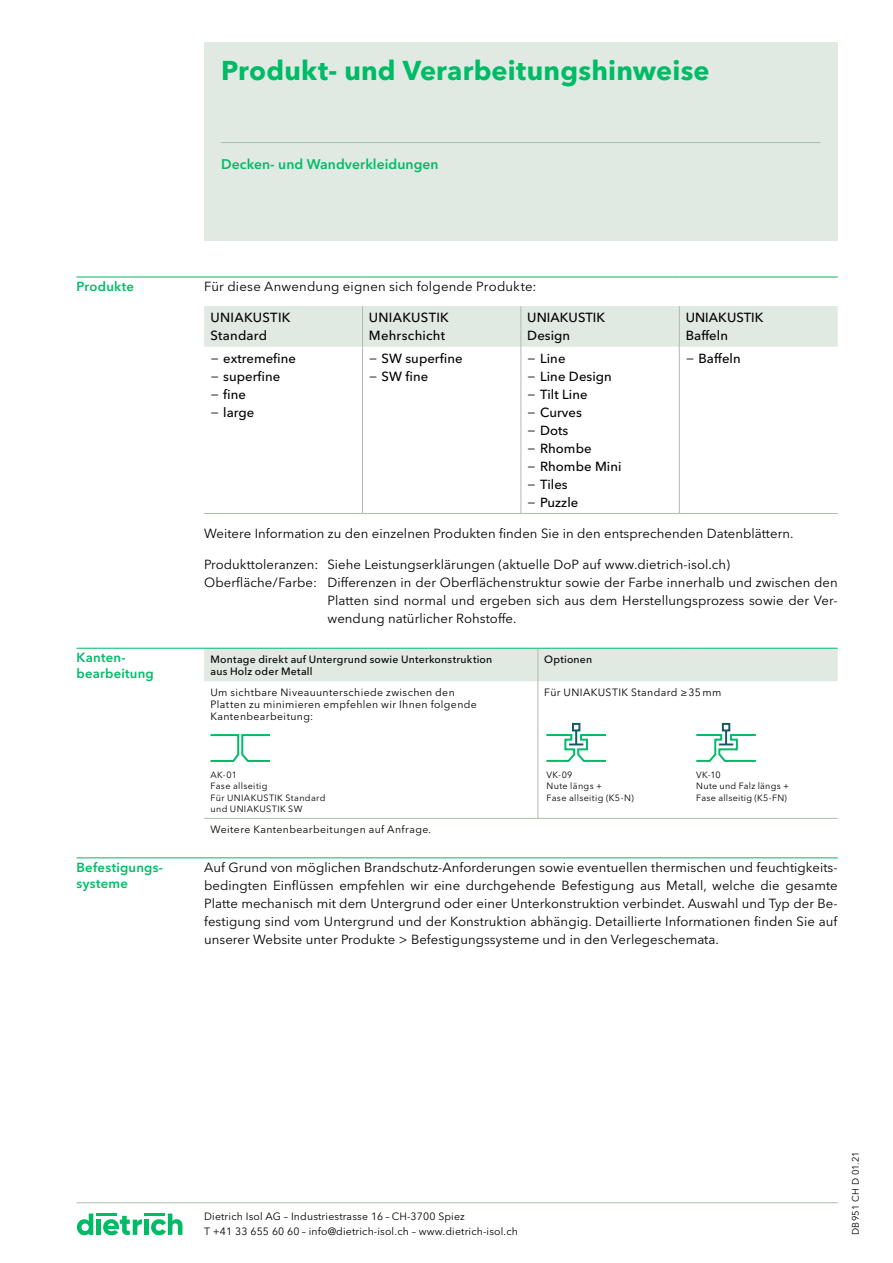
<style>
.page{position:relative;width:893px;height:1263px;background:#fff}
.page>*{position:absolute;margin:0;border:0;box-sizing:border-box;transform-origin:0 0}
.t1{font:700 27px "Avenir Next W1 G";letter-spacing:.005em;color:#0b6}
.t2{font:600 13.8px "Avenir Next W1 G";letter-spacing:.005em;color:#0b6}
.t3{font:13.2px/18px "Avenir Next W1 G";letter-spacing:.005em;color:#000;text-align:justify}
.t4{font:500 13.2px/18px "Avenir Next W1 G";letter-spacing:.005em;color:#000}
.t5{font:600 13.2px/15.8px "Avenir Next W1 G";letter-spacing:.015em;color:#0b6}
.t6{font:10.5px/12.5px "Avenir Next W1 G";letter-spacing:.035em;color:#000}
.t7{font:10.5px/14.4px "Avenir Next W1 G";letter-spacing:.015em;color:#000}
.t8{font:500 10.5px/12.5px "Avenir Next W1 G";letter-spacing:.02em;color:#000}
.t9{font:9.3px "Avenir Next W1 G";letter-spacing:.025em;color:#000}
.t10{font:9px/11.2px "Avenir Next W1 G";letter-spacing:.04em;color:#000}
.s1{font-weight:400}
</style>
<div class="page">
<div style="left:204px;top:43px;width:634px;height:198px;background:#e1e9e3"></div>
<hr style="left:77px;top:1202px;width:761px;height:1px;background:#aabdad">
<svg style="left:77px;top:1213px;width:16px;height:22px"></svg>
<svg style="left:151px;top:1213px;width:31px;height:22px"></svg>
<div style="left:144px;top:1219px;width:5px;height:16px;background:#0b6"></div>
<hr style="left:144px;top:1213px;width:21px;height:3px;background:#0b6">
<div style="left:96px;top:1219px;width:5px;height:16px;background:#0b6"></div>
<hr style="left:96px;top:1213px;width:21px;height:3px;background:#0b6">
<svg style="left:103px;top:1216px;width:39px;height:19px"></svg>
<div style="left:204px;top:306px;width:634px;height:41px;background:#e1e9e3"></div>
<hr style="left:362px;top:306px;width:1px;height:41px;background:#aabdad">
<hr style="left:521px;top:306px;width:1px;height:41px;background:#aabdad">
<hr style="left:679px;top:306px;width:1px;height:41px;background:#aabdad">
<hr style="left:362px;top:347px;width:1px;height:166px;background:#aabdad">
<hr style="left:521px;top:347px;width:1px;height:166px;background:#aabdad">
<hr style="left:679px;top:347px;width:1px;height:166px;background:#aabdad">
<hr style="left:204px;top:513px;width:158px;height:1px;background:#aabdad">
<hr style="left:362px;top:513px;width:159px;height:1px;background:#aabdad">
<hr style="left:521px;top:513px;width:158px;height:1px;background:#aabdad">
<hr style="left:679px;top:513px;width:159px;height:1px;background:#aabdad">
<hr style="left:77px;top:277px;width:127px;height:1px;background:#0b6">
<hr style="left:204px;top:277px;width:158px;height:1px;background:#0b6">
<hr style="left:362px;top:277px;width:159px;height:1px;background:#0b6">
<hr style="left:521px;top:277px;width:158px;height:1px;background:#0b6">
<hr style="left:679px;top:277px;width:159px;height:1px;background:#0b6">
<div style="left:204px;top:649px;width:634px;height:32px;background:#e1e9e3"></div>
<hr style="left:538px;top:649px;width:1px;height:32px;background:#aabdad">
<hr style="left:538px;top:681px;width:1px;height:39px;background:#aabdad">
<hr style="left:538px;top:720px;width:1px;height:47px;background:#aabdad">
<hr style="left:538px;top:767px;width:1px;height:51px;background:#aabdad">
<hr style="left:204px;top:818px;width:170px;height:1px;background:#aabdad">
<hr style="left:374px;top:818px;width:164px;height:1px;background:#aabdad">
<hr style="left:538px;top:818px;width:150px;height:1px;background:#aabdad">
<hr style="left:688px;top:818px;width:150px;height:1px;background:#aabdad">
<hr style="left:77px;top:648px;width:127px;height:1px;background:#0b6">
<hr style="left:204px;top:648px;width:170px;height:1px;background:#0b6">
<hr style="left:374px;top:648px;width:164px;height:1px;background:#0b6">
<hr style="left:538px;top:648px;width:150px;height:1px;background:#0b6">
<hr style="left:688px;top:648px;width:150px;height:1px;background:#0b6">
<svg style="left:210px;top:734px;width:60px;height:28px"></svg>
<div style="left:572px;top:723px;width:8px;height:8px;border:2px solid #195966"></div>
<svg style="left:546px;top:730px;width:60px;height:32px"></svg>
<div style="left:722px;top:723px;width:8px;height:8px;border:2px solid #195966"></div>
<svg style="left:696px;top:730px;width:60px;height:32px"></svg>
<hr style="left:77px;top:857px;width:127px;height:1px;background:#0b6">
<hr style="left:204px;top:857px;width:634px;height:1px;background:#0b6">
<hr style="left:221px;top:142px;width:600px;height:1px;background:#aabdad">
<h1 class="t1" style="left:221px;top:49px;width:490px">Produkt- und Verarbeitungshinweise</h1>
<p class="t2" style="left:221px;top:153px;width:219px">Decken- und Wandverkleidungen</p>
<p class="t5" style="left:77px;top:278px;width:59px">Produkte</p>
<p class="t3" style="left:204px;top:276px;width:334px">Für diese Anwendung eignen sich folgende Produkte:</p>
<p class="t4" style="left:210px;top:308px;width:81px">UNIAKUSTIK<br>Standard</p>
<p class="t4" style="left:369px;top:308px;width:81px">UNIAKUSTIK<br>Mehrschicht</p>
<p class="t4" style="left:527px;top:308px;width:79px">UNIAKUSTIK<br>Design</p>
<p class="t4" style="left:686px;top:308px;width:79px">UNIAKUSTIK<br>Baffeln</p>
<p class="t4" style="left:210px;top:348px;width:87px"><span class="s1">−</span> extremefine <span class="s1">−</span> superfine<br><span class="s1">−</span> fine<br><span class="s1">−</span> large</p>
<p class="t4" style="left:369px;top:348px;width:95px"><span class="s1">−</span> SW superfine <span class="s1">−</span> SW fine</p>
<p class="t4" style="left:527px;top:348px;width:96px"><span class="s1">−</span> Line<br><span class="s1">−</span> Line Design <span class="s1">−</span> Tilt Line<br><span class="s1">−</span> Curves<br><span class="s1">−</span> Dots<br><span class="s1">−</span> Rhombe<br><span class="s1">−</span> Rhombe Mini <span class="s1">−</span> Tiles<br><span class="s1">−</span> Puzzle</p>
<p class="t4" style="left:686px;top:348px;width:57px"><span class="s1">−</span> Baffeln</p>
<p class="t3" style="left:204px;top:523px;width:591px">Weitere Information zu den einzelnen Produkten finden Sie in den entsprechenden Datenblättern.</p>
<p class="t3" style="left:204px;top:554px;width:528px">Produkttoleranzen: Siehe Leistungserklärungen (aktuelle DoP auf www.dietrich-isol.ch)</p>
<p class="t3" style="left:204px;top:572px;width:635px">Oberfläche/Farbe: Differenzen in der Oberflächenstruktur sowie der Farbe innerhalb und zwischen den</p>
<p class="t3" style="left:327px;top:590px;width:512px">Platten sind normal und ergeben sich aus dem Herstellungsprozess sowie der Ver-</p>
<p class="t3" style="left:327px;top:608px;width:191px">wendung natürlicher Rohstoffe.</p>
<p class="t5" style="left:77px;top:649px;width:79px">Kanten&shy;bearbeitung</p>
<p class="t8" style="left:210px;top:652px;width:283px">Montage direkt auf Untergrund sowie Unterkonstruktion aus Holz oder Metall</p>
<p class="t8" style="left:544px;top:652px;width:50px">Optionen</p>
<p class="t6" style="left:210px;top:685px;width:268px">Um sichtbare Niveauunterschiede zwischen den<br>Platten zu minimieren empfehlen wir Ihnen folgende<br>Kantenbearbeitung:</p>
<p class="t6" style="left:544px;top:685px;width:179px">Für UNIAKUSTIK Standard ≥35 mm</p>
<p class="t10" style="left:210px;top:769px;width:116px">AK-01<br>Fase allseitig<br>Für UNIAKUSTIK Standard und UNIAKUSTIK SW</p>
<p class="t10" style="left:546px;top:769px;width:89px">VK-09<br>Nute längs +<br>Fase allseitig (K5-N)</p>
<p class="t10" style="left:696px;top:769px;width:94px">VK-10<br>Nute und Falz längs +<br>Fase allseitig (K5-FN)</p>
<p class="t6" style="left:210px;top:822px;width:222px">Weitere Kantenbearbeitungen auf Anfrage.</p>
<p class="t5" style="left:77px;top:858px;width:88px">Befestigungs&shy;systeme</p>
<p class="t3" style="left:204px;top:857px;width:635px">Auf Grund von möglichen Brandschutz-Anforderungen sowie eventuellen thermischen und feuchtigkeits&shy;bedingten Einflüssen empfehlen wir eine durchgehende Befestigung aus Metall, welche die gesamte Platte mechanisch mit dem Untergrund oder einer Unterkonstruktion verbindet. Auswahl und Typ der Be&shy;festigung sind vom Untergrund und der Konstruktion abhängig. Detaillierte Informationen finden Sie auf unserer Website unter Produkte &gt; Befestigungssysteme und in den Verlegeschemata.</p>
<p class="t7" style="left:204px;top:1208px;width:315px">Dietrich Isol AG – Industriestrasse 16 – CH-3700 Spiez<br>T +41 33 655 60 60 – info@dietrich-isol.ch – www.dietrich-isol.ch</p>
<p class="t9" style="left:848px;top:1235px;width:85px;rotate:-90deg">DB951 CH D 01.21</p>
</div>
